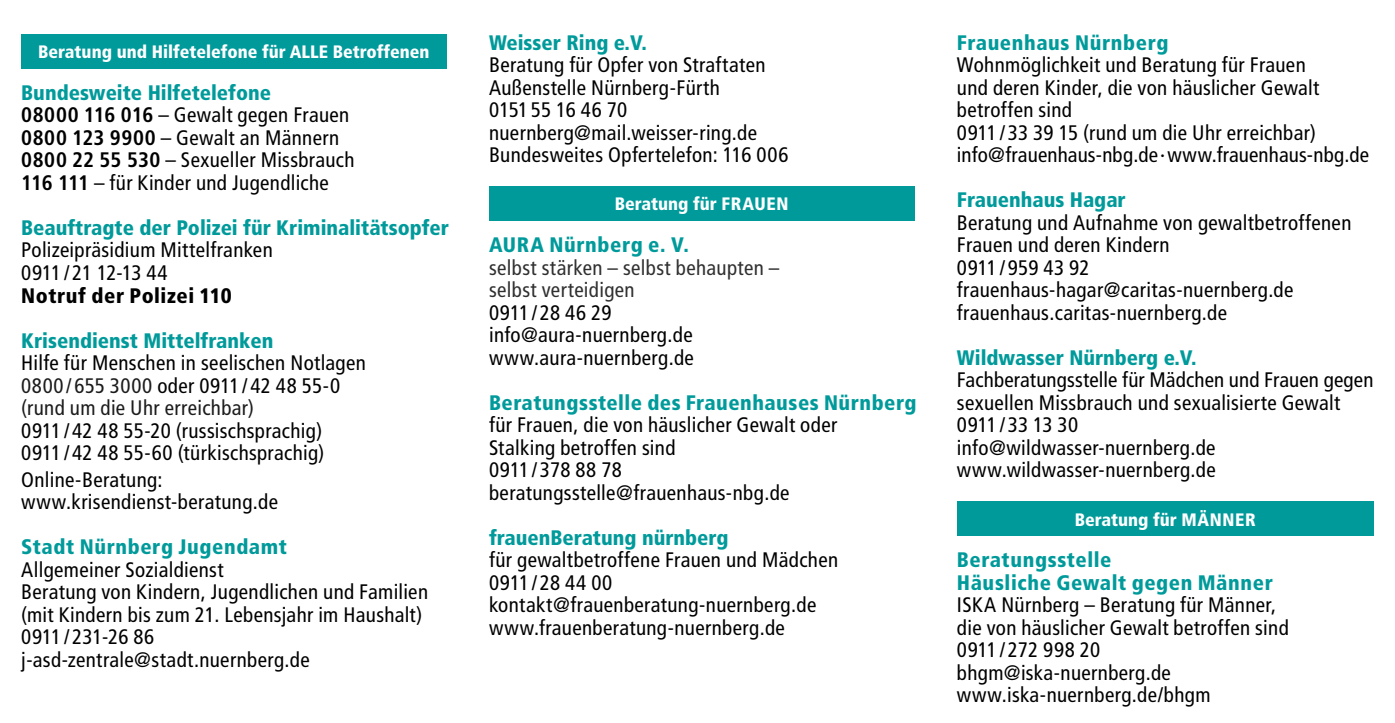
<style>
.page{position:relative;width:1395px;height:723px;background:#fff}
.page>*{position:absolute;margin:0;border:0;box-sizing:border-box;transform-origin:0 0}
.t1{font:condensed 21px/22.5px "Frutiger LT Std";letter-spacing:.015em;color:#000}
.t2{font:900 condensed 21px "Frutiger LT Std";color:#009a9b}
.t3{font:900 condensed 21px/22.5px "Frutiger LT Std";letter-spacing:.03em;color:#009a9b}
.t4{font:condensed 21px/22.5px "Frutiger LT Std";letter-spacing:.02em;color:#1c1c1c}
.t5{font:condensed 21px/22.5px "Frutiger LT Std";letter-spacing:.015em;color:#303030}
.t6{font:900 condensed 21px "Frutiger LT Std";letter-spacing:.025em;color:#000}
.t7{font:condensed 21px "Frutiger LT Std";letter-spacing:-.005em;color:#000}
.StN__Referat_9_10_5{font:900 condensed 18px "Frutiger LT Std";color:#fff}
.s1{font-weight:700}
.s2{color:#000}
.s3{font-weight:900;color:#009a9b}
</style>
<div class="page">
<div style="left:21px;top:34px;width:425px;height:34px;background:#009a9b"></div>
<div style="left:489px;top:186px;width:425px;height:34px;background:#009a9b"></div>
<div style="left:957px;top:502px;width:416px;height:34px;background:#009a9b"></div>
<p class="StN__Referat_9_10_5" style="left:38px;top:41px;width:393px">Beratung und Hilfetelefone für ALLE Betroffenen</p>
<p class="t2" style="left:489px;top:30px;width:159px">Weisser Ring e.V.</p>
<p class="t1" style="left:489px;top:54px;width:278px">Beratung für Opfer von Straftaten</p>
<p class="t1" style="left:489px;top:76px;width:232px">Außenstelle Nürnberg-Fürth<br>0151 55 16 46 70</p>
<p class="t1" style="left:489px;top:121px;width:269px">nuernberg@mail.weisser-ring.de</p>
<p class="t1" style="left:489px;top:144px;width:301px">Bundesweites Opfertelefon: 116 006</p>
<p class="t2" style="left:21px;top:80px;width:251px">Bundesweite Hilfetelefone</p>
<p class="t1" style="left:21px;top:104px;width:329px"><span class="s1">08000 116 016</span> – Gewalt gegen Frauen</p>
<p class="t1" style="left:21px;top:127px;width:319px"><span class="s1">0800 123 9900</span> – Gewalt an Männern</p>
<p class="t1" style="left:21px;top:149px;width:335px"><span class="s1">0800 22 55 530</span> – Sexueller Missbrauch</p>
<p class="t1" style="left:21px;top:172px;width:309px"><span class="s1">116 111</span> – für Kinder und Jugendliche</p>
<p class="t2" style="left:21px;top:215px;width:429px">Beauftragte der Polizei für Kriminalitätsopfer</p>
<p class="t1" style="left:21px;top:239px;width:253px">Polizeipräsidium Mittelfranken</p>
<p class="t7" style="left:21px;top:260px;width:148px">0911 / 21 12-13 44</p>
<p class="t6" style="left:21px;top:283px;width:212px">Notruf der Polizei 110</p>
<p class="t2" style="left:21px;top:328px;width:254px">Krisendienst Mittelfranken</p>
<p class="t1" style="left:21px;top:352px;width:346px">Hilfe für Menschen in seelischen Notlagen</p>
<p class="t4" style="left:21px;top:374px;width:320px">0800/655 3000 <span class="s2">oder 0911/42 48 55-0 </span>(rund um die Uhr erreichbar)</p>
<p class="t1" style="left:21px;top:419px;width:302px">0911/42 48 55-20 (russischsprachig)</p>
<p class="t1" style="left:21px;top:442px;width:305px">0911/42 48 55-60 (türkischsprachig)</p>
<p class="t1" style="left:21px;top:468px;width:143px">Online-Beratung:</p>
<p class="t1" style="left:21px;top:491px;width:258px">www.krisendienst-beratung.de</p>
<p class="t3" style="left:21px;top:536px;width:267px">Stadt Nürnberg Jugendamt</p>
<p class="t1" style="left:21px;top:558px;width:204px">Allgemeiner Sozialdienst</p>
<p class="t1" style="left:21px;top:581px;width:408px">Beratung von Kindern, Jugendlichen und Familien (mit Kindern bis zum 21. Lebensjahr im Haushalt)</p>
<p class="t1" style="left:21px;top:626px;width:290px">0911 / 231-26 86 j-asd-zentrale@stadt.nuernberg.de</p>
<p class="StN__Referat_9_10_5" style="left:615px;top:193px;width:175px">Beratung für FRAUEN</p>
<p class="t3" style="left:489px;top:234px;width:201px">AURA Nürnberg e. V.</p>
<p class="t5" style="left:489px;top:256px;width:292px">selbst stärken – selbst behaupten – selbst verteidigen</p>
<p class="t1" style="left:489px;top:301px;width:124px">0911/28 46 29</p>
<p class="t1" style="left:489px;top:324px;width:205px">info@aura-nuernberg.de</p>
<p class="t1" style="left:489px;top:346px;width:206px">www.aura-nuernberg.de</p>
<p class="t1" style="left:489px;top:391px;width:429px"><span class="s3">Beratungsstelle des Frauenhauses Nürnberg </span>für Frauen, die von häuslicher Gewalt oder<br>Stalking betroffen sind<br>0911 / 378 88 78 beratungsstelle@frauenhaus-nbg.de</p>
<p class="t2" style="left:489px;top:525px;width:241px">frauenBeratung nürnberg</p>
<p class="t1" style="left:489px;top:549px;width:351px">für gewaltbetroffene Frauen und Mädchen</p>
<p class="t1" style="left:489px;top:571px;width:125px">0911/28 44 00</p>
<p class="t1" style="left:489px;top:594px;width:329px">kontakt@frauenberatung-nuernberg.de</p>
<p class="t1" style="left:489px;top:616px;width:297px">www.frauenberatung-nuernberg.de</p>
<p class="t3" style="left:957px;top:31px;width:213px">Frauenhaus Nürnberg</p>
<p class="t1" style="left:957px;top:54px;width:364px">Wohnmöglichkeit und Beratung für Frauen und deren Kinder, die von häuslicher Gewalt betroffen sind</p>
<p class="t1" style="left:957px;top:121px;width:361px">0911/33 39 15 (rund um die Uhr erreichbar)</p>
<p class="t1" style="left:957px;top:144px;width:414px">info@frauenhaus-nbg.de·www.frauenhaus-nbg.de</p>
<p class="t2" style="left:957px;top:187px;width:170px">Frauenhaus Hagar</p>
<p class="t1" style="left:957px;top:211px;width:396px">Beratung und Aufnahme von gewaltbetroffenen<br>Frauen und deren Kindern</p>
<p class="t1" style="left:957px;top:256px;width:134px">0911/959 43 92</p>
<p class="t1" style="left:957px;top:279px;width:338px">frauenhaus-hagar@caritas-nuernberg.de frauenhaus.caritas-nuernberg.de</p>
<p class="t2" style="left:957px;top:345px;width:241px">Wildwasser Nürnberg e.V.</p>
<p class="t1" style="left:957px;top:369px;width:418px">Fachberatungsstelle für Mädchen und Frauen gegen sexuellen Missbrauch und sexualisierte Gewalt</p>
<p class="t1" style="left:957px;top:414px;width:123px">0911/33 13 30</p>
<p class="t1" style="left:957px;top:436px;width:260px">info@wildwasser-nuernberg.de</p>
<p class="t1" style="left:957px;top:459px;width:260px">www.wildwasser-nuernberg.de</p>
<p class="StN__Referat_9_10_5" style="left:1074px;top:508px;width:183px">Beratung für MÄNNER</p>
<p class="t3" style="left:957px;top:549px;width:317px">Beratungsstelle<br>Häusliche Gewalt gegen Männer</p>
<p class="t1" style="left:957px;top:594px;width:333px">ISKA Nürnberg – Beratung für Männer, die von häuslicher Gewalt betroffen sind</p>
<p class="t1" style="left:957px;top:639px;width:145px">0911/272 998 20</p>
<p class="t1" style="left:957px;top:661px;width:216px">bhgm@iska-nuernberg.de</p>
<p class="t1" style="left:957px;top:684px;width:255px">www.iska-nuernberg.de/bhgm</p>
</div>
